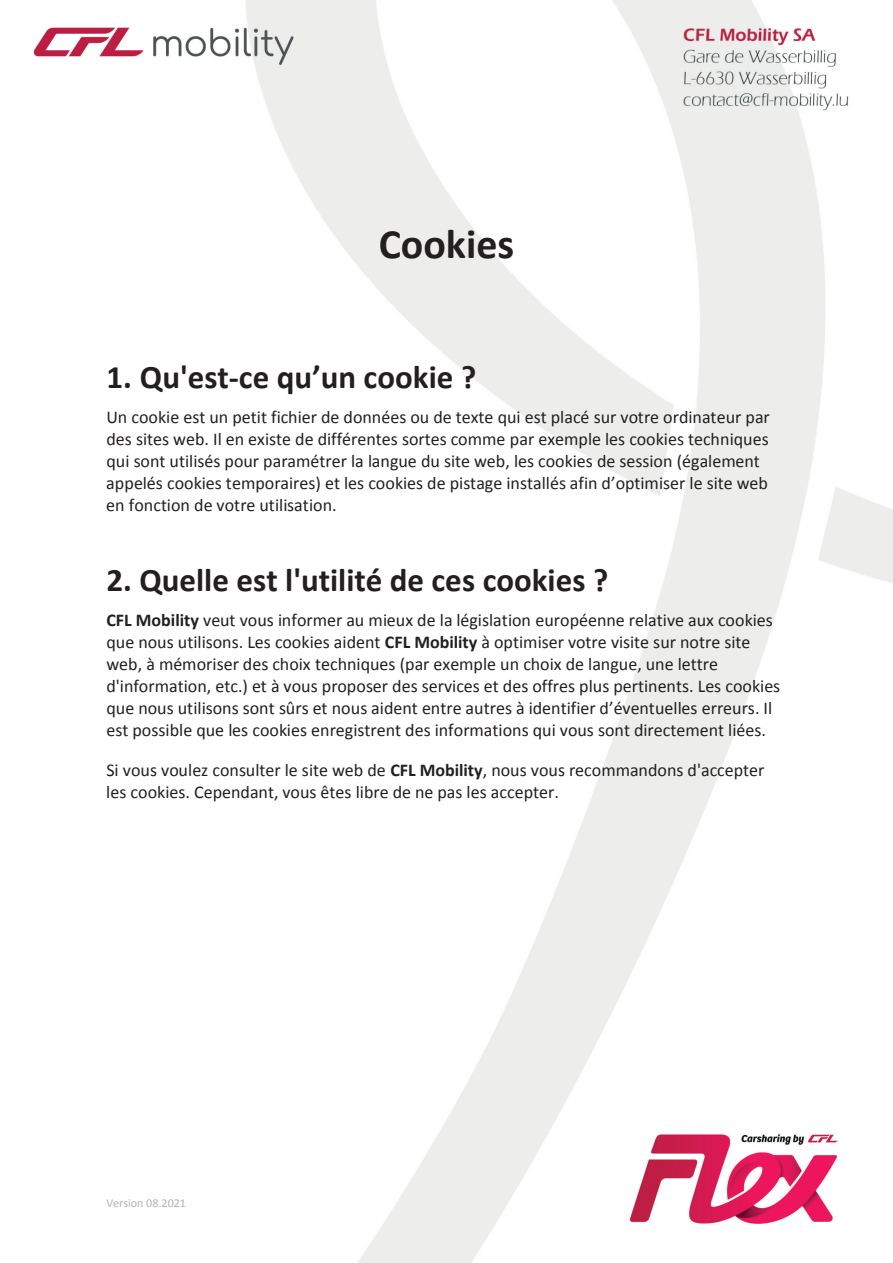
<style>
.page{position:relative;width:893px;height:1263px;background:#fff}
.page>*{position:absolute;margin:0;border:0;box-sizing:border-box;transform-origin:0 0}
.t1{font:700 42px "Calibri";color:#231f20}
.t2{font:700 33px "Calibri";color:#231f20}
.t3{font:18px/21.9px "Calibri";color:#231f20}
.t4{font:12px "Calibri";color:#b2b3b7}
.s1{font-weight:700}
</style>
<div class="page">
<img style="left:33px;top:0;width:860px;height:1263px">
<h1 class="t1" style="left:379px;top:217px;width:137px">Cookies</h1>
<h2 class="t2" style="left:106px;top:356px;width:371px">1. Qu'est-ce qu’un cookie ?</h2>
<p class="t3" style="left:106px;top:406px;width:665px">Un cookie est un petit fichier de données ou de texte qui est placé sur votre ordinateur par des sites web. Il en existe de différentes sortes comme par exemple les cookies techniques qui sont utilisés pour paramétrer la langue du site web, les cookies de session (également appelés cookies temporaires) et les cookies de pistage installés afin d’optimiser le site web en fonction de votre utilisation.</p>
<h2 class="t2" style="left:106px;top:559px;width:503px">2. Quelle est l'utilité de ces cookies ?</h2>
<p class="t3" style="left:106px;top:609px;width:675px"><span class="s1">CFL Mobility</span> veut vous informer au mieux de la législation européenne relative aux cookies que nous utilisons. Les cookies aident <span class="s1">CFL Mobility</span> à optimiser votre visite sur notre site web, à mémoriser des choix techniques (par exemple un choix de langue, une lettre d'information, etc.) et à vous proposer des services et des offres plus pertinents. Les cookies que nous utilisons sont sûrs et nous aident entre autres à identifier d’éventuelles erreurs. Il est possible que les cookies enregistrent des informations qui vous sont directement liées.</p>
<p class="t3" style="left:106px;top:759px;width:660px">Si vous voulez consulter le site web de <span class="s1">CFL Mobility</span>, nous vous recommandons d'accepter les cookies. Cependant, vous êtes libre de ne pas les accepter.</p>
<p class="t4" style="left:106px;top:1195px;width:81px">Version 08.2021</p>
</div>
